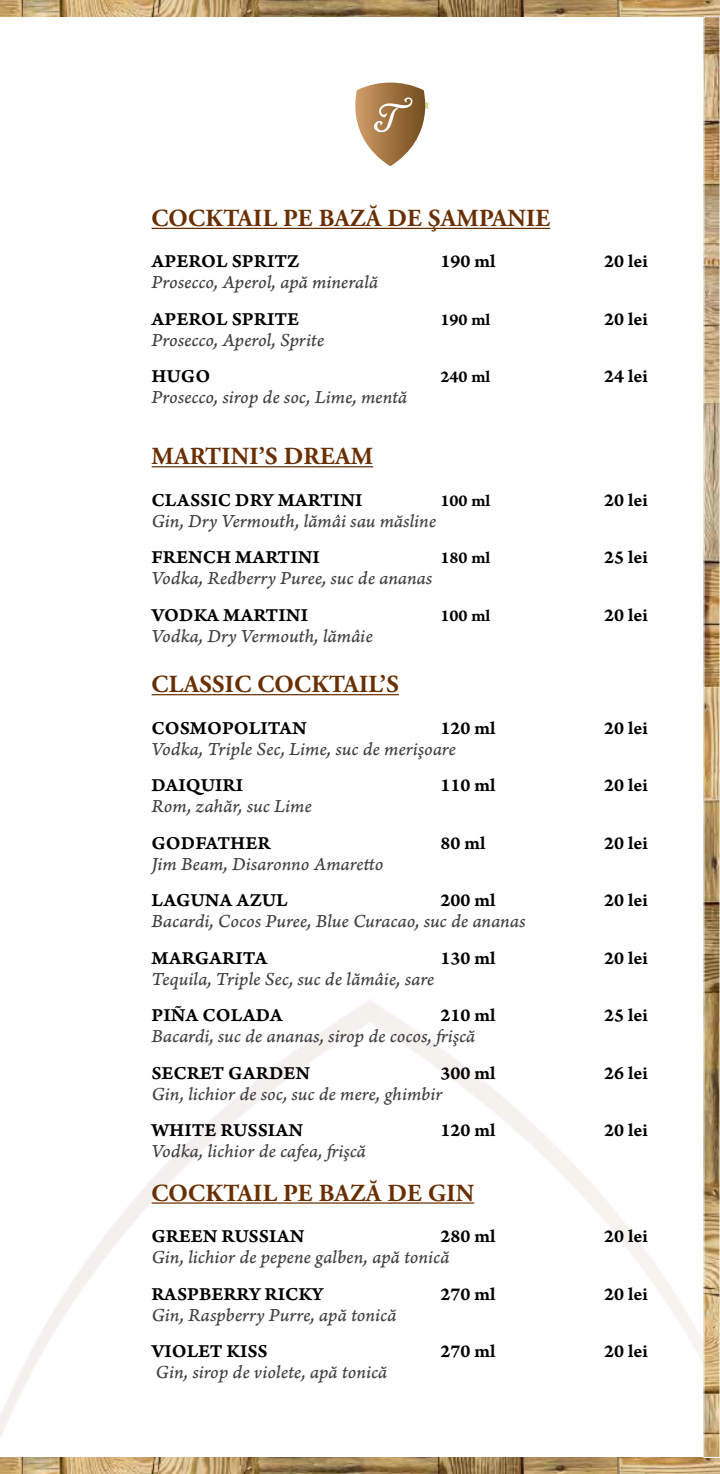
<style>
.page{position:relative;width:720px;height:1474px;background:#fff}
.page>*{position:absolute;margin:0;border:0;box-sizing:border-box;transform-origin:0 0}
.t1{font:700 24.5px "Adobe Garamond Pro";letter-spacing:.015em;color:#692f00}
.t2{font:19.25px "Arno Pro Italic Caption";letter-spacing:-.005em;color:#414042}
.t3{font:19.25px "Arno Pro Smbd Caption";color:#000}
.t4{font:17.5px "Arno Pro Smbd Caption";color:#000}
</style>
<div class="page">
<img style="left:0;top:466px;width:703px;height:971px">
<hr style="left:151px;top:228px;width:399px;height:1px;background:#692f00">
<hr style="left:151px;top:466px;width:222px;height:1px;background:#692f00">
<hr style="left:151px;top:694px;width:248px;height:1px;background:#692f00">
<hr style="left:151px;top:1202px;width:323px;height:1px;background:#692f00">
<img style="left:0;top:0;width:719px;height:16px">
<img style="left:0;top:1457px;width:719px;height:16px">
<img style="left:705px;top:18px;width:12px;height:1437px">
<svg style="left:719px;top:16px;width:1px;height:1441px"></svg>
<div style="left:703px;top:16px;width:16px;height:1441px;border:1px solid #fff"></div>
<svg style="left:355px;top:83px;width:74px;height:83px"></svg>
<p class="t1" style="left:151px;top:204px;width:400px">COCKTAIL PE BAZĂ DE ŞAMPANIE</p>
<p class="t3" style="left:151px;top:250px;width:149px">APEROL SPRITZ</p>
<p class="t3" style="left:440px;top:250px;width:56px">190 ml</p>
<p class="t3" style="left:604px;top:250px;width:45px">20 lei</p>
<p class="t2" style="left:151px;top:271px;width:228px">Prosecco, Aperol, apă minerală</p>
<p class="t3" style="left:151px;top:307px;width:149px">APEROL SPRITE</p>
<p class="t4" style="left:440px;top:309px;width:51px">190 ml</p>
<p class="t3" style="left:604px;top:307px;width:45px">20 lei</p>
<p class="t2" style="left:151px;top:328px;width:174px">Prosecco, Aperol, Sprite</p>
<p class="t3" style="left:151px;top:365px;width:60px">HUGO</p>
<p class="t4" style="left:440px;top:366px;width:51px">240 ml</p>
<p class="t3" style="left:604px;top:365px;width:45px">24 lei</p>
<p class="t2" style="left:151px;top:386px;width:257px">Prosecco, sirop de soc, Lime, mentă</p>
<p class="t1" style="left:151px;top:442px;width:223px">MARTINI’S DREAM</p>
<p class="t3" style="left:151px;top:488px;width:212px">CLASSIC DRY MARTINI</p>
<p class="t4" style="left:440px;top:490px;width:51px">100 ml</p>
<p class="t3" style="left:604px;top:488px;width:45px">20 lei</p>
<p class="t2" style="left:151px;top:509px;width:286px">Gin, Dry Vermouth, lămâi sau măsline</p>
<p class="t3" style="left:151px;top:546px;width:170px">FRENCH MARTINI</p>
<p class="t4" style="left:440px;top:547px;width:51px">180 ml</p>
<p class="t3" style="left:604px;top:546px;width:45px">25 lei</p>
<p class="t2" style="left:151px;top:567px;width:282px">Vodka, Redberry Puree, suc de ananas</p>
<p class="t3" style="left:151px;top:603px;width:158px">VODKA MARTINI</p>
<p class="t4" style="left:440px;top:605px;width:51px">100 ml</p>
<p class="t3" style="left:604px;top:603px;width:45px">20 lei</p>
<p class="t2" style="left:151px;top:624px;width:223px">Vodka, Dry Vermouth, lămâie</p>
<p class="t1" style="left:151px;top:670px;width:248px">CLASSIC COCKTAIL’S</p>
<p class="t3" style="left:151px;top:716px;width:157px">COSMOPOLITAN</p>
<p class="t3" style="left:440px;top:716px;width:56px">120 ml</p>
<p class="t3" style="left:604px;top:716px;width:45px">20 lei</p>
<p class="t2" style="left:151px;top:737px;width:306px">Vodka, Triple Sec, Lime, suc de merişoare</p>
<p class="t3" style="left:151px;top:773px;width:93px">DAIQUIRI</p>
<p class="t3" style="left:440px;top:773px;width:56px">110 ml</p>
<p class="t3" style="left:604px;top:773px;width:45px">20 lei</p>
<p class="t2" style="left:151px;top:794px;width:162px">Rom, zahăr, suc Lime</p>
<p class="t3" style="left:151px;top:831px;width:120px">GODFATHER</p>
<p class="t3" style="left:440px;top:831px;width:46px">80 ml</p>
<p class="t3" style="left:604px;top:831px;width:45px">20 lei</p>
<p class="t2" style="left:151px;top:852px;width:233px">Jim Beam, Disaronno Amaretto</p>
<p class="t3" style="left:151px;top:888px;width:138px">LAGUNA AZUL</p>
<p class="t3" style="left:440px;top:888px;width:56px">200 ml</p>
<p class="t3" style="left:604px;top:888px;width:45px">20 lei</p>
<p class="t2" style="left:151px;top:909px;width:375px">Bacardi, Cocos Puree, Blue Curacao, suc de ananas</p>
<p class="t3" style="left:151px;top:946px;width:117px">MARGARITA</p>
<p class="t3" style="left:440px;top:946px;width:56px">130 ml</p>
<p class="t3" style="left:604px;top:946px;width:45px">20 lei</p>
<p class="t2" style="left:151px;top:967px;width:284px">Tequila, Triple Sec, suc de lămâie, sare</p>
<p class="t3" style="left:151px;top:1003px;width:133px">PIÑA COLADA</p>
<p class="t3" style="left:440px;top:1003px;width:56px">210 ml</p>
<p class="t3" style="left:604px;top:1003px;width:45px">25 lei</p>
<p class="t2" style="left:151px;top:1024px;width:325px">Bacardi, suc de ananas, sirop de cocos, frişcă</p>
<p class="t3" style="left:151px;top:1061px;width:160px">SECRET GARDEN</p>
<p class="t3" style="left:440px;top:1061px;width:56px">300 ml</p>
<p class="t3" style="left:604px;top:1061px;width:45px">26 lei</p>
<p class="t2" style="left:151px;top:1082px;width:292px">Gin, lichior de soc, suc de mere, ghimbir</p>
<p class="t3" style="left:151px;top:1118px;width:153px">WHITE RUSSIAN</p>
<p class="t3" style="left:440px;top:1118px;width:56px">120 ml</p>
<p class="t3" style="left:604px;top:1118px;width:45px">20 lei</p>
<p class="t2" style="left:151px;top:1139px;width:216px">Vodka, lichior de cafea, frişcă</p>
<p class="t1" style="left:151px;top:1178px;width:324px">COCKTAIL PE BAZĂ DE GIN</p>
<p class="t3" style="left:151px;top:1224px;width:154px">GREEN RUSSIAN</p>
<p class="t3" style="left:440px;top:1224px;width:56px">280 ml</p>
<p class="t3" style="left:604px;top:1224px;width:45px">20 lei</p>
<p class="t2" style="left:151px;top:1245px;width:299px">Gin, lichior de pepene galben, apă tonică</p>
<p class="t3" style="left:151px;top:1282px;width:173px">RASPBERRY RICKY</p>
<p class="t3" style="left:440px;top:1282px;width:56px">270 ml</p>
<p class="t3" style="left:604px;top:1282px;width:45px">20 lei</p>
<p class="t2" style="left:151px;top:1302px;width:246px">Gin, Raspberry Purre, apă tonică</p>
<p class="t3" style="left:151px;top:1339px;width:118px">VIOLET KISS</p>
<p class="t3" style="left:440px;top:1339px;width:56px">270 ml</p>
<p class="t3" style="left:604px;top:1339px;width:45px">20 lei</p>
<p class="t2" style="left:155px;top:1360px;width:233px">Gin, sirop de violete, apă tonică</p>
</div>
